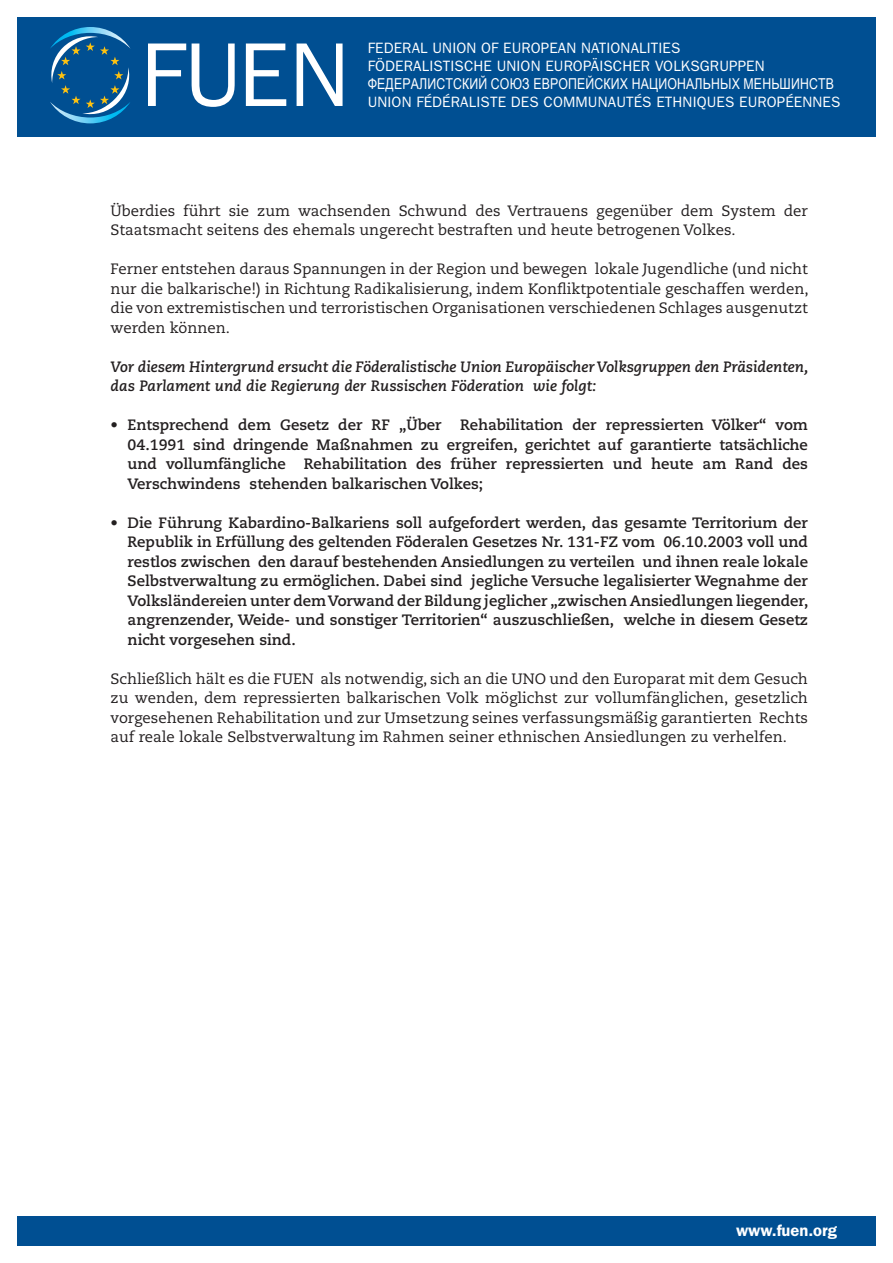
<style>
.page{position:relative;width:893px;height:1263px;background:#fff}
.page>*{position:absolute;margin:0;border:0;box-sizing:border-box;transform-origin:0 0}
.t1{font:600 16.5px "ITC Franklin Gothic Std";color:#fff}
.t2{font:700 15px/19.5px "Caecilia LT Std";color:#231f20;text-align:justify}
.t3{font:15px/19.5px "Caecilia LT Std";color:#231f20;text-align:justify}
.t4{font:italic 700 15px/19.5px "Caecilia LT Std";color:#231f20}
.t5{font:15px/18px "ITC Franklin Gothic Std";letter-spacing:.01em;color:#fff}
.t6{font:15px "Arial Narrow";letter-spacing:.01em;color:#fff}
</style>
<div class="page">
<div style="left:17px;top:1216px;width:859px;height:30px;background:#004f92"></div>
<div style="left:17px;top:17px;width:859px;height:119px;background:#004f92"></div>
<svg style="left:50px;top:27px;width:81px;height:96px"></svg>
<svg style="left:148px;top:44px;width:38px;height:62px"></svg>
<svg style="left:192px;top:44px;width:43px;height:63px"></svg>
<svg style="left:246px;top:44px;width:40px;height:62px"></svg>
<svg style="left:297px;top:44px;width:46px;height:62px"></svg>
<p class="t5" style="left:368px;top:39px;width:398px">FEDERAL UNION OF EU ROPEAN NATIONALITIES<br>FÖDERALISTISCHE UNION EU ROPÄISCHER VOLKSGRU PPEN</p>
<p class="t6" style="left:368px;top:73px;width:468px">ФEДЕРАЛИСТСКИЙ СОЮЗ ЕВРОПЕЙСКИХ НАЦИОНАЛЬНЫХ МЕНЬШИНСТВ</p>
<p class="t5" style="left:368px;top:93px;width:474px">UNION FÉDÉRALISTE DES COMMU NAUTÉS ETHNIQU ES EU ROPÉENNES</p>
<p class="t3" style="left:111px;top:201px;width:699px">Überdies führt sie zum wachsenden Schwund des Vertrauens gegenüber dem System der<br>Staatsmacht seitens des ehemals ungerecht bestraften und heute betrogenen Volkes.</p>
<p class="t3" style="left:111px;top:259px;width:699px">Ferner entstehen daraus Spannungen in der Region und bewegen lokale Jugendliche (und nicht nur die balkarische!) in Richtung Radikalisierung, indem Konfliktpotentiale geschaffen werden, die von extremistischen und terroristischen Organisationen verschiedenen Schlages ausgenutzt werden können.</p>
<p class="t4" style="left:111px;top:357px;width:699px">Vor diesem Hintergrund ersucht die Föderalistische Union Europäischer Volksgruppen den Präsidenten, das Parlament und die Regierung der Russischen Föderation wie folgt:</p>
<p class="t2" style="left:128px;top:415px;width:682px;text-indent:-17px">• Entsprechend dem Gesetz der RF „Über Rehabilitation der repressierten Völker“ vom 04.1991 sind dringende Maßnahmen zu ergreifen, gerichtet auf garantierte tatsächliche und vollumfängliche Rehabilitation des früher repressierten und heute am Rand des Verschwindens stehenden balkarischen Volkes;</p>
<p class="t2" style="left:128px;top:513px;width:682px;text-indent:-17px">• Die Führung Kabardino-Balkariens soll aufgefordert werden, das gesamte Territorium der Republik in Erfüllung des geltenden Föderalen Gesetzes Nr. 131-FZ vom 06.10.2003 voll und restlos zwischen den darauf bestehenden Ansiedlungen zu verteilen und ihnen reale lokale Selbstverwaltung zu ermöglichen. Dabei sind jegliche Versuche legalisierter Wegnahme der Volksländereien unter demVorwand der Bildung jeglicher „zwischen Ansiedlungen liegender, angrenzender, Weide- und sonstiger Territorien“ auszuschließen, welche in diesem Gesetz nicht vorgesehen sind.</p>
<p class="t3" style="left:111px;top:669px;width:699px">Schließlich hält es die FUEN als notwendig, sich an die UNO und den Europarat mit dem Gesuch zu wenden, dem repressierten balkarischen Volk möglichst zur vollumfänglichen, gesetzlich vorgesehenen Rehabilitation und zur Umsetzung seines verfassungsmäßig garantierten Rechts auf reale lokale Selbstverwaltung im Rahmen seiner ethnischen Ansiedlungen zu verhelfen.</p>
<p class="t1" style="left:736px;top:1221px;width:102px">www.fuen.org</p>
</div>
